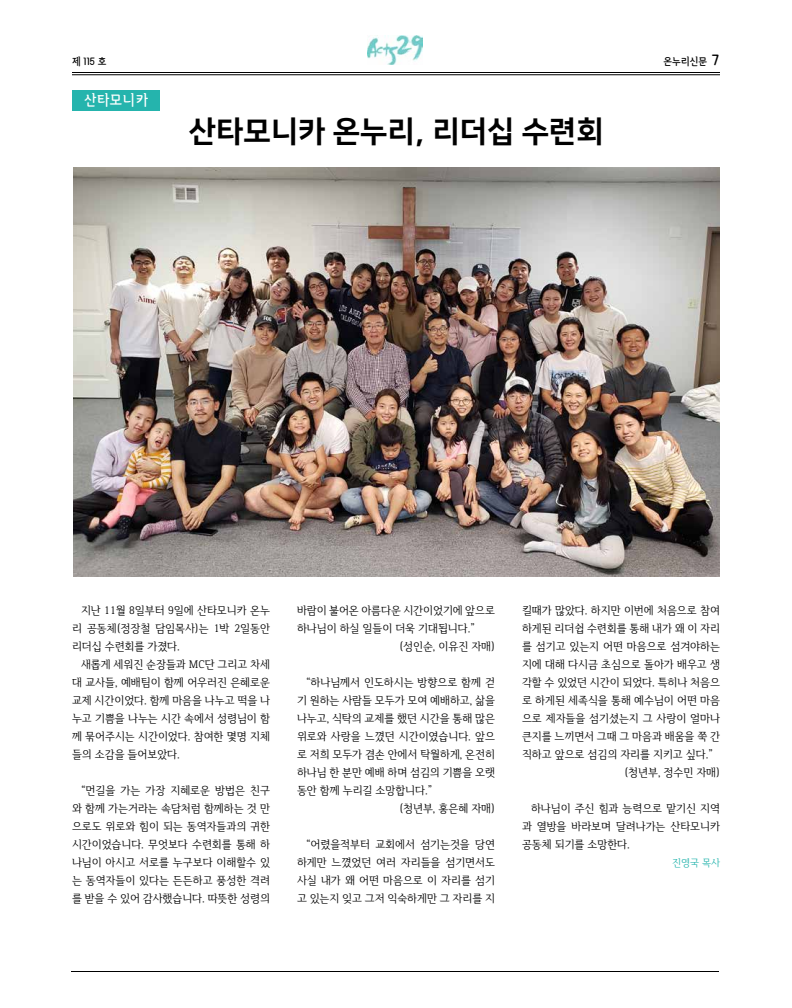
<style>
.page{position:relative;width:792px;height:1008px;background:#fff}
.page>*{position:absolute;margin:0;border:0;box-sizing:border-box;transform-origin:0 0}
.t1{font:30px "Nanum Square EB";color:#000}
.t2{font:14px "THE Banil M";letter-spacing:.05em;color:#fff}
.t3{font:11px/18px "Iropke Batang OTFM";color:#000;text-align:justify}
.t4{font:10px "THE Banil M";color:#000}
.t5{font:10px "Iropke Batang OTFM";color:#25b4ad}
.s1{font-size:14px}
</style>
<div class="page">
<hr style="left:72px;top:72px;width:648px;height:1px;background:#000">
<img style="left:368px;top:35px;width:54px;height:30px">
<hr style="left:71px;top:972px;width:648px;height:1px;background:#000">
<hr style="left:72px;top:75px;width:648px;height:1px;background:#000">
<div style="left:72px;top:90px;width:88px;height:20px;background:#25b4ad"></div>
<img style="left:73px;top:167px;width:647px;height:410px">
<p class="t4" style="left:72px;top:56px;width:36px">제 115 호</p>
<p class="t4" style="left:664px;top:56px;width:57px">온누리신문 <span class="s1">7</span></p>
<p class="t2" style="left:84px;top:92px;width:66px">산타모니카</p>
<h1 class="t1" style="left:189px;top:115px;width:416px">산타모니카 온누리, 리더십 수련회</h1>
<p class="t3" style="left:72px;top:601px;width:199px;text-indent:9px">지난 11월 8일부터 9일에 산타모니카 온누 리 공동체(정장철 담임목사)는 1박 2일동안 리더십 수련회를 가졌다.</p>
<p class="t3" style="left:72px;top:655px;width:199px;text-indent:9px">새롭게 세워진 순장들과 MC단 그리고 차세 대 교사들, 예배팀이 함께 어우러진 은혜로운 교제 시간이었다. 함께 마음을 나누고 떡을 나 누고 기쁨을 나누는 시간 속에서 성령님이 함 께 묶어주시는 시간이었다. 참여한 몇명 지체 들의 소감을 들어보았다.</p>
<p class="t3" style="left:72px;top:781px;width:199px;text-indent:9px">“먼길을 가는 가장 지혜로운 방법은 친구 와 함께 가는거라는 속담처럼 함께하는 것 만 으로도 위로와 힘이 되는 동역자들과의 귀한 시간이었습니다. 무엇보다 수련회를 통해 하 나님이 아시고 서로를 누구보다 이해할수 있 는 동역자들이 있다는 든든하고 풍성한 격려 를 받을 수 있어 감사했습니다. 따뜻한 성령의</p>
<p class="t3" style="left:297px;top:601px;width:199px">바람이 불어온 아름다운 시간이었기에 앞으로</p>
<p class="t3" style="left:297px;top:619px;width:180px">하나님이 하실 일들이 더욱 기대됩니다.”</p>
<p class="t3" style="left:399px;top:637px;width:97px">(성인순, 이유진 자매)</p>
<p class="t3" style="left:306px;top:673px;width:190px">“하나님께서 인도하시는 방향으로 함께 걷</p>
<p class="t3" style="left:297px;top:691px;width:199px">기 원하는 사람들 모두가 모여 예배하고, 삶을</p>
<p class="t3" style="left:297px;top:709px;width:199px">나누고, 식탁의 교제를 했던 시간을 통해 많은</p>
<p class="t3" style="left:297px;top:727px;width:199px">위로와 사랑을 느꼈던 시간이였습니다. 앞으</p>
<p class="t3" style="left:297px;top:745px;width:199px">로 저희 모두가 겸손 안에서 탁월하게, 온전히</p>
<p class="t3" style="left:297px;top:763px;width:199px">하나님 한 분만 예배 하며 섬김의 기쁨을 오랫</p>
<p class="t3" style="left:297px;top:781px;width:137px">동안 함께 누리길 소망합니다.”</p>
<p class="t3" style="left:399px;top:799px;width:97px">(청년부, 홍은혜 자매)</p>
<p class="t3" style="left:297px;top:835px;width:200px;text-indent:9px">“어렸을적부터 교회에서 섬기는것을 당연 하게만 느꼈었던 여러 자리들을 섬기면서도 사실 내가 왜 어떤 마음으로 이 자리를 섬기 고 있는지 잊고 그저 익숙하게만 그 자리를 지</p>
<p class="t3" style="left:522px;top:601px;width:199px">킬때가 많았다. 하지만 이번에 처음으로 참여</p>
<p class="t3" style="left:522px;top:619px;width:199px">하게된 리더쉽 수련회를 통해 내가 왜 이 자리</p>
<p class="t3" style="left:522px;top:637px;width:199px">를 섬기고 있는지 어떤 마음으로 섬겨야하는</p>
<p class="t3" style="left:522px;top:655px;width:199px">지에 대해 다시금 초심으로 돌아가 배우고 생</p>
<p class="t3" style="left:522px;top:673px;width:199px">각할 수 있었던 시간이 되었다. 특히나 처음으</p>
<p class="t3" style="left:522px;top:691px;width:199px">로 하게된 세족식을 통해 예수님이 어떤 마음</p>
<p class="t3" style="left:522px;top:709px;width:199px">으로 제자들을 섬기셨는지 그 사랑이 얼마나</p>
<p class="t3" style="left:522px;top:727px;width:199px">큰지를 느끼면서 그때 그 마음과 배움을 쭉 간</p>
<p class="t3" style="left:522px;top:745px;width:193px">직하고 앞으로 섬김의 자리를 지키고 싶다.”</p>
<p class="t3" style="left:624px;top:763px;width:97px">(청년부, 정수민 자매)</p>
<p class="t3" style="left:522px;top:799px;width:199px;text-indent:9px">하나님이 주신 힘과 능력으로 맡기신 지역 과 열방을 바라보며 달려나가는 산타모니카 공동체 되기를 소망한다.</p>
<p class="t5" style="left:672px;top:857px;width:49px">진영국 목사</p>
</div>
